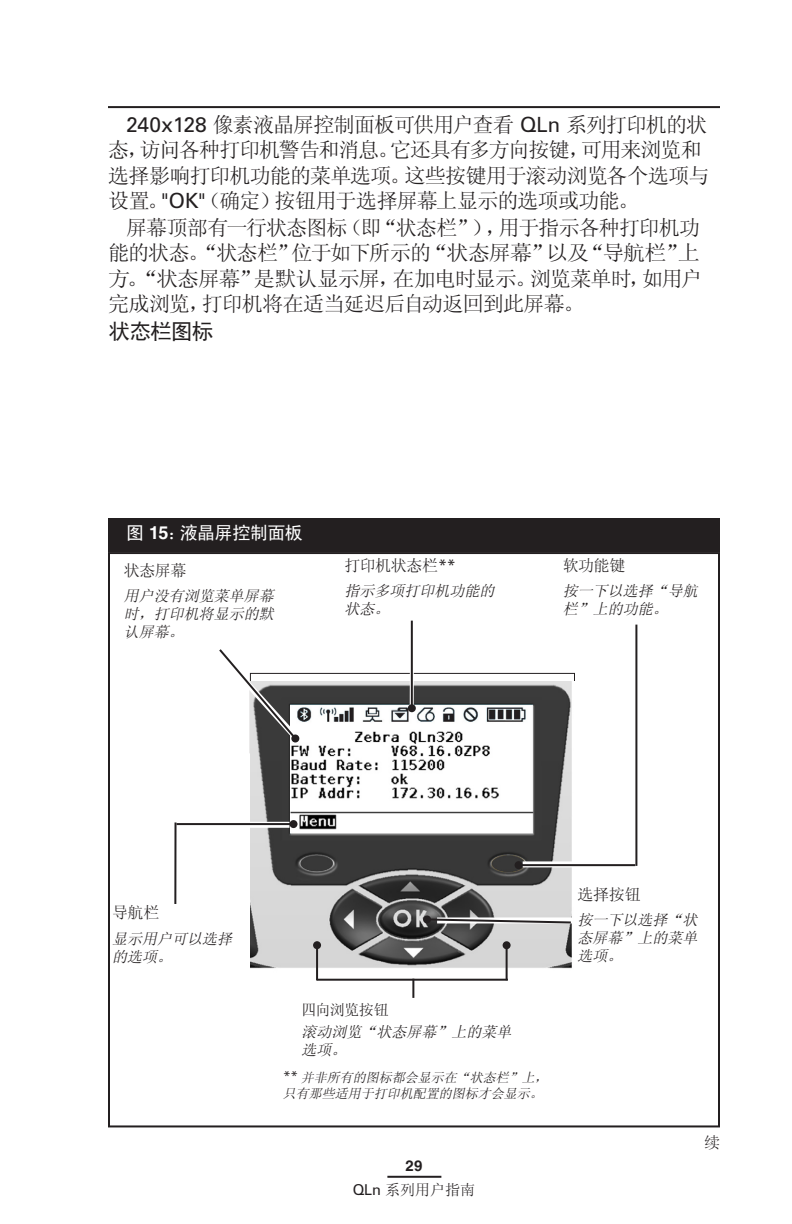
<style>
.page{position:relative;width:792px;height:1224px;background:#fff}
.page>*{position:absolute;margin:0;border:0;box-sizing:border-box;transform-origin:0 0}
.Subhead_1{font:22px "Sim Hei";letter-spacing:-.05em;color:#231f20}
.t1{font:21px/25.2px "Sim Sun";letter-spacing:-.04em;color:#231f20}
.Caption_Heading{font:18px "Sim Hei";letter-spacing:-.025em;color:#fff}
.continued{font:16px "Sim Sun";letter-spacing:-.025em;color:#231f20}
.Notes{font:italic 15px/18px "Sim Sun";color:#231f20}
.continued-2{font:15px "Sim Sun";color:#231f20}
.t2{font:700 15px "Helvetica";color:#231f20}
.Notes-2{font:italic 13px/15.6px "Sim Sun";color:#231f20}
.s1{font-family:"Zurich BT"}
.s2{font-family:"Helvetica";font-weight:700}
.s3{font-family:"Zurich BT";font-stretch:condensed;font-size:15px}
</style>
<div class="page">
<hr style="left:108px;top:106px;width:612px;height:2px;background:#231f20">
<hr style="left:387px;top:1176px;width:54px;height:2px;background:#231f20">
<div style="left:108px;top:552px;width:612px;height:575px;border:2px solid #231f20"></div>
<div style="left:108px;top:518px;width:612px;height:34px;background:#231f20"></div>
<img style="left:251px;top:755px;width:321px;height:218px">
<hr style="left:635px;top:625px;width:2px;height:241px;background:#231f20">
<hr style="left:174px;top:822px;width:3px;height:82px;background:#231f20">
<svg style="left:219px;top:649px;width:356px;height:106px"></svg>
<div style="left:291px;top:735px;width:8px;height:8px;background:#231f20;border-radius:50%"></div>
<div style="left:209px;top:822px;width:80px;height:6px;background:#f6f6f6"></div>
<hr style="left:177px;top:823px;width:117px;height:2px;background:#231f20">
<div style="left:290px;top:820px;width:8px;height:8px;background:#231f20;border-radius:50%"></div>
<div style="left:523px;top:861px;width:80px;height:6px;background:#fff"></div>
<hr style="left:519px;top:864px;width:116px;height:2px;background:#231f20">
<div style="left:515px;top:861px;width:8px;height:8px;background:#231f20;border-radius:50%"></div>
<svg style="left:422px;top:915px;width:150px;height:10px"></svg>
<hr style="left:316px;top:945px;width:2px;height:35px;background:#231f20">
<div style="left:313px;top:941px;width:8px;height:8px;background:#231f20;border-radius:50%"></div>
<hr style="left:506px;top:945px;width:2px;height:35px;background:#231f20">
<div style="left:503px;top:941px;width:8px;height:8px;background:#231f20;border-radius:50%"></div>
<hr style="left:316px;top:979px;width:192px;height:2px;background:#231f20">
<svg style="left:412px;top:980px;width:2px;height:18px"></svg>
<svg style="left:410px;top:638px;width:4px;height:66px"></svg>
<hr style="left:411px;top:621px;width:2px;height:87px;background:#231f20">
<div style="left:408px;top:704px;width:8px;height:8px;background:#231f20;border-radius:50%"></div>
<p class="t1" style="left:108px;top:112px;width:603px;text-indent:18px"><span class="s1">240x128</span> 像素液晶屏控制面板可供用户查看 <span class="s1">QLn</span> 系列打印机的状态，访问各种打印机警告和消息。它还具有多方向按键，可用来浏览和选择影响打印机功能的菜单选项。这些按键用于滚动浏览各个选项与设置。<span class="s1">"OK"</span>（确定）按钮用于选择屏幕上显示的选项或功能。</p>
<p class="t1" style="left:108px;top:215px;width:596px;text-align:justify;text-indent:18px">屏幕顶部有一行状态图标（即“状态栏”），用于指示各种打印机功能的状态。“状态栏”位于如下所示的“状态屏幕”以及“导航栏”上方。“状态屏幕”是默认显示屏，在加电时显示。浏览菜单时，如用户完成浏览，打印机将在适当延迟后自动返回到此屏幕。</p>
<p class="Subhead_1" style="left:108px;top:320px;width:107px">状态栏图标</p>
<p class="Caption_Heading" style="left:126px;top:524px;width:178px">图 <span class="s2">15</span>：液晶屏控制面板</p>
<p class="continued" style="left:124px;top:563px;width:64px">状态屏幕</p>
<p class="Notes" style="left:124px;top:587px;width:155px;text-align:justify">用户没有浏览菜单屏幕时，打印机将显示的默认屏幕。</p>
<p class="continued" style="left:344px;top:557px;width:113px">打印机状态栏<span class="s1">**</span></p>
<p class="Notes" style="left:344px;top:582px;width:155px">指示多项打印机功能的状态。</p>
<p class="continued" style="left:563px;top:557px;width:64px">软功能键</p>
<p class="Notes" style="left:563px;top:582px;width:140px">按一下以选择“导航栏”上的功能。</p>
<p class="continued" style="left:112px;top:904px;width:49px">导航栏</p>
<p class="Notes" style="left:112px;top:930px;width:125px">显示用户可以选择的选项。</p>
<p class="continued-2" style="left:301px;top:1002px;width:89px">四向浏览按钮</p>
<p class="Notes" style="left:301px;top:1023px;width:215px">滚动浏览“状态屏幕”上的菜单选项。</p>
<p class="Notes-2" style="left:283px;top:1070px;width:269px"><span class="s3">* *</span> 并非所有的图标都会显示在“状态栏”上，只有那些适用于打印机配置的图标才会显示。</p>
<p class="t2" style="left:406px;top:1157px;width:18px">29</p>
<p class="continued-2" style="left:353px;top:1183px;width:124px"><span class="s1">QLn</span> 系列用户指南</p>
<p class="continued" style="left:577px;top:886px;width:65px">选择按钮</p>
<p class="Notes" style="left:577px;top:911px;width:125px;text-align:justify">按一下以选择“状态屏幕”上的菜单选项。</p>
<p class="continued" style="left:704px;top:1135px;width:17px">续</p>
</div>
